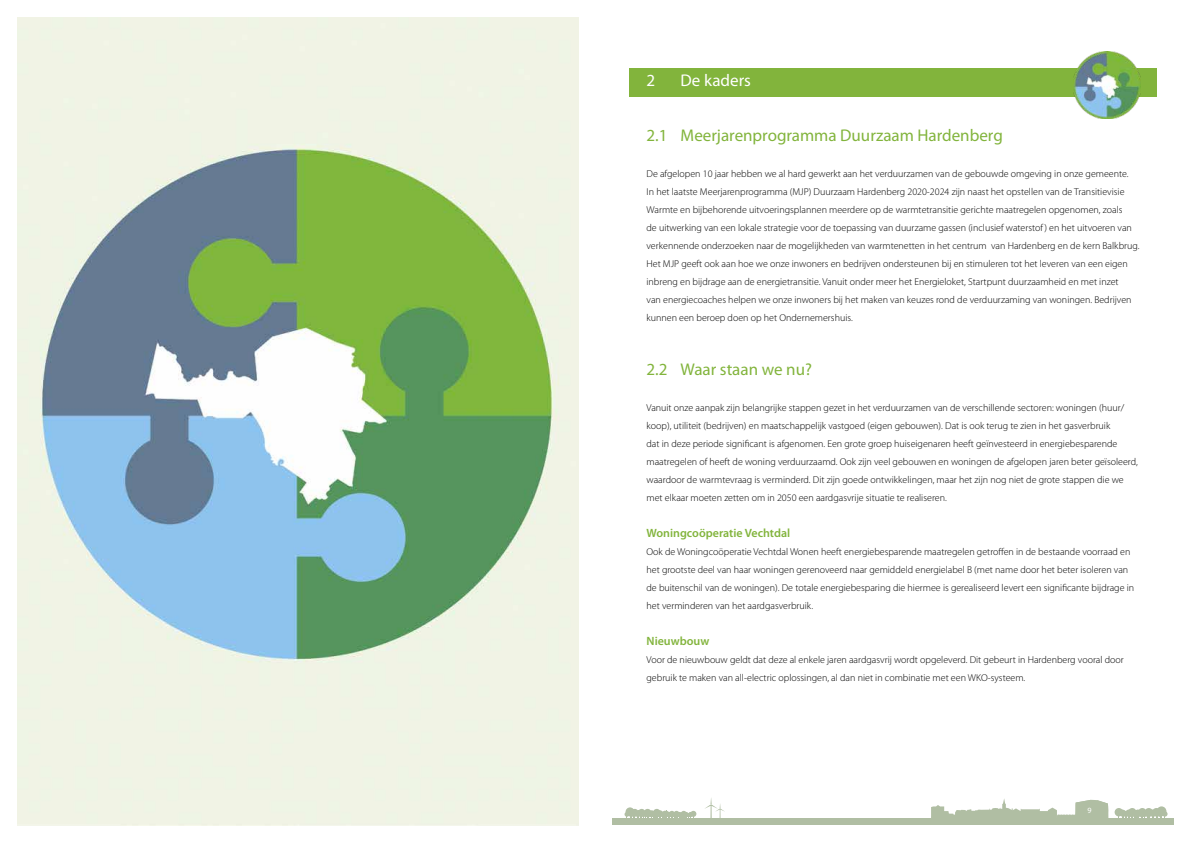
<style>
.page{position:relative;width:1191px;height:842px;background:#fff}
.page>*{position:absolute;margin:0;border:0;box-sizing:border-box;transform-origin:0 0}
.Heading_H2{font:17px "Myriad Pro";color:#82b43c}
.Heading_H1{font:17px "Myriad Pro";color:#fff}
.Heading_H3{font:600 12px "Myriad Pro";color:#82b43c}
.platte_tekst{font:300 10px/18px "Myriad Pro";color:#000}
.t1{font:8px "Myriad Pro";color:#fff}
</style>
<div class="page">
<div style="left:1114px;top:808px;width:9px;height:8px;background:#b0bea3;border-radius:50%"></div>
<svg style="left:1156px;top:806px;width:10px;height:10px"></svg>
<svg style="left:1118px;top:809px;width:49px;height:9px"></svg>
<svg style="left:931px;top:799px;width:177px;height:19px"></svg>
<div style="left:612px;top:818px;width:562px;height:7px;background:#b0bea3"></div>
<div style="left:653px;top:809px;width:7px;height:7px;background:#b0bea3;border-radius:50%"></div>
<div style="left:638px;top:809px;width:7px;height:7px;background:#b0bea3;border-radius:50%"></div>
<div style="left:631px;top:809px;width:7px;height:7px;background:#b0bea3;border-radius:50%"></div>
<svg style="left:625px;top:807px;width:9px;height:9px"></svg>
<div style="left:630px;top:809px;width:7px;height:8px;background:#b0bea3;border-radius:50%"></div>
<svg style="left:624px;top:810px;width:72px;height:8px"></svg>
<svg style="left:705px;top:798px;width:20px;height:20px"></svg>
<img style="left:17px;top:17px;width:561px;height:808px">
<div style="left:629px;top:68px;width:528px;height:28px;background:#82b43c"></div>
<img style="left:1073px;top:51px;width:67px;height:67px">
<h1 class="Heading_H1" style="left:646px;top:71px;width:10px">2</h1>
<h1 class="Heading_H1" style="left:680px;top:71px;width:72px">De kaders</h1>
<h2 class="Heading_H2" style="left:646px;top:126px;width:358px">2.1 Meerjarenprogramma Duurzaam Hardenberg</h2>
<p class="platte_tekst" style="left:646px;top:164px;width:494px">De afgelopen 10 jaar hebben we al hard gewerkt aan het verduurzamen van de gebouwde omgeving in onze gemeente.<br>In het laatste Meerjarenprogramma (MJP) Duurzaam Hardenberg 2020-2024 zijn naast het opstellen van de Transitievisie Warmte en bijbehorende uitvoeringsplannen meerdere op de warmtetransitie gerichte maatregelen opgenomen, zoals<br>de uitwerking van een lokale strategie voor de toepassing van duurzame gassen (inclusief waterstof ) en het uitvoeren van verkennende onderzoeken naar de mogelijkheden van warmtenetten in het centrum van Hardenberg en de kern Balkbrug.<br>Het MJP geeft ook aan hoe we onze inwoners en bedrijven ondersteunen bij en stimuleren tot het leveren van een eigen inbreng en bijdrage aan de energietransitie. Vanuit onder meer het Energieloket, Startpunt duurzaamheid en met inzet<br>van energiecoaches helpen we onze inwoners bij het maken van keuzes rond de verduurzaming van woningen. Bedrijven kunnen een beroep doen op het Ondernemershuis.</p>
<h2 class="Heading_H2" style="left:646px;top:360px;width:167px">2.2 Waar staan we nu?</h2>
<p class="platte_tekst" style="left:646px;top:398px;width:493px">Vanuit onze aanpak zijn belangrijke stappen gezet in het verduurzamen van de verschillende sectoren: woningen (huur/ koop), utiliteit (bedrijven) en maatschappelijk vastgoed (eigen gebouwen). Dat is ook terug te zien in het gasverbruik<br>dat in deze periode significant is afgenomen. Een grote groep huiseigenaren heeft geïnvesteerd in energiebesparende maatregelen of heeft de woning verduurzaamd. Ook zijn veel gebouwen en woningen de afgelopen jaren beter geïsoleerd, waardoor de warmtevraag is verminderd. Dit zijn goede ontwikkelingen, maar het zijn nog niet de grote stappen die we met elkaar moeten zetten om in 2050 een aardgasvrije situatie te realiseren.</p>
<h3 class="Heading_H3" style="left:646px;top:526px;width:145px">Woningcoöperatie Vechtdal</h3>
<p class="platte_tekst" style="left:646px;top:542px;width:489px">Ook de Woningcoöperatie Vechtdal Wonen heeft energiebesparende maatregelen getroffen in de bestaande voorraad en het grootste deel van haar woningen gerenoveerd naar gemiddeld energielabel B (met name door het beter isoleren van de buitenschil van de woningen). De totale energiebesparing die hiermee is gerealiseerd levert een significante bijdrage in het verminderen van het aardgasverbruik.</p>
<h3 class="Heading_H3" style="left:646px;top:634px;width:64px">Nieuwbouw</h3>
<p class="platte_tekst" style="left:646px;top:650px;width:479px">Voor de nieuwbouw geldt dat deze al enkele jaren aardgasvrij wordt opgeleverd. Dit gebeurt in Hardenberg vooral door gebruik te maken van all-electric oplossingen, al dan niet in combinatie met een WKO-systeem.</p>
<p class="t1" style="left:1087px;top:806px;width:6px">9</p>
</div>
